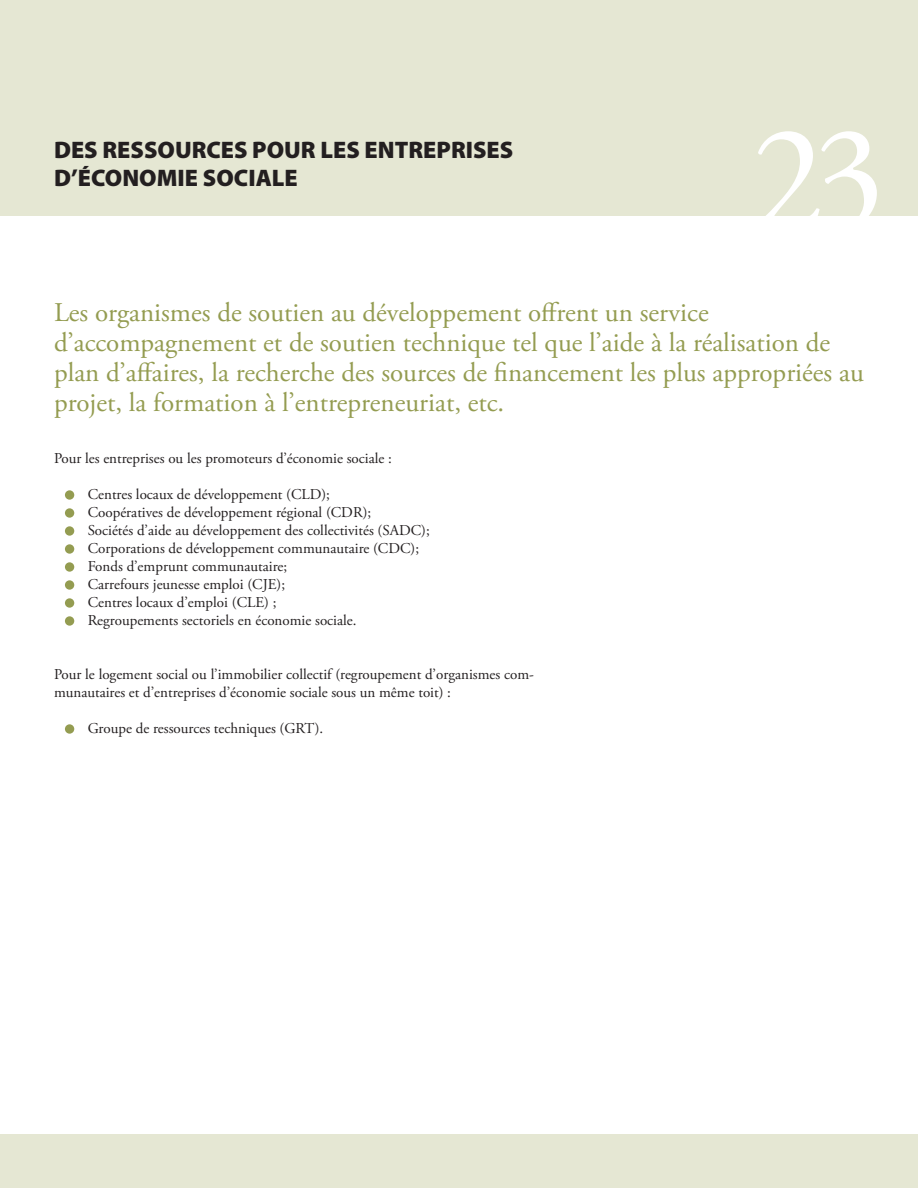
<style>
.page{position:relative;width:918px;height:1188px;background:#e5e7d3}
.page>*{position:absolute;margin:0;border:0;box-sizing:border-box;transform-origin:0 0}
.t1{font:150px "Adobe Garamond Pro";color:#fff}
.t2{font:27px/30px "Adobe Garamond Pro";color:#949c51}
.t3{font:900 24px/28.8px "Myriad Pro";color:#231f20}
.t4{font:15px/18px "Adobe Garamond Pro";color:#231f20}
</style>
<div class="page">
<div style="left:0;top:217px;width:918px;height:917px;background:#fff"></div>
<div style="left:65px;top:490px;width:9px;height:10px;background:#949c51;border-radius:50%"></div>
<div style="left:65px;top:508px;width:9px;height:10px;background:#949c51;border-radius:50%"></div>
<div style="left:65px;top:526px;width:9px;height:10px;background:#949c51;border-radius:50%"></div>
<div style="left:65px;top:544px;width:9px;height:10px;background:#949c51;border-radius:50%"></div>
<div style="left:65px;top:562px;width:9px;height:10px;background:#949c51;border-radius:50%"></div>
<div style="left:65px;top:580px;width:9px;height:10px;background:#949c51;border-radius:50%"></div>
<div style="left:65px;top:598px;width:9px;height:10px;background:#949c51;border-radius:50%"></div>
<div style="left:65px;top:616px;width:9px;height:10px;background:#949c51;border-radius:50%"></div>
<div style="left:65px;top:724px;width:9px;height:10px;background:#949c51;border-radius:50%"></div>
<h3 class="t3" style="left:54px;top:134px;width:461px">DES RESSOURCES POUR LES ENTREPRISES<br>D’ÉCONOMIE SOCIALE</h3>
<h1 class="t1" style="left:750px;top:90px;width:122px">23</h1>
<p class="t2" style="left:54px;top:298px;width:811px">Les organismes de soutien au développement offrent un service d’accompagnement et de soutien technique tel que l’aide à la réalisation de plan d’affaires, la recherche des sources de financement les plus appropriées au projet, la formation à l’entrepreneuriat, etc.</p>
<p class="t4" style="left:54px;top:450px;width:339px">Pour les entreprises ou les promoteurs d’économie sociale :</p>
<p class="t4" style="left:88px;top:486px;width:344px">Centres locaux de développement (CLD);<br>Coopératives de développement régional (CDR);<br>Sociétés d’aide au développement des collectivités (SADC); Corporations de développement communautaire (CDC); Fonds d’emprunt communautaire;<br>Carrefours jeunesse emploi (CJE);<br>Centres locaux d’emploi (CLE) ;<br>Regroupements sectoriels en économie sociale.</p>
<p class="t4" style="left:54px;top:666px;width:482px">Pour le logement social ou l’immobilier collectif (regroupement d’organismes com&shy;munautaires et d’entreprises d’économie sociale sous un même toit) :</p>
<p class="t4" style="left:88px;top:720px;width:237px">Groupe de ressources techniques (GRT).</p>
</div>
